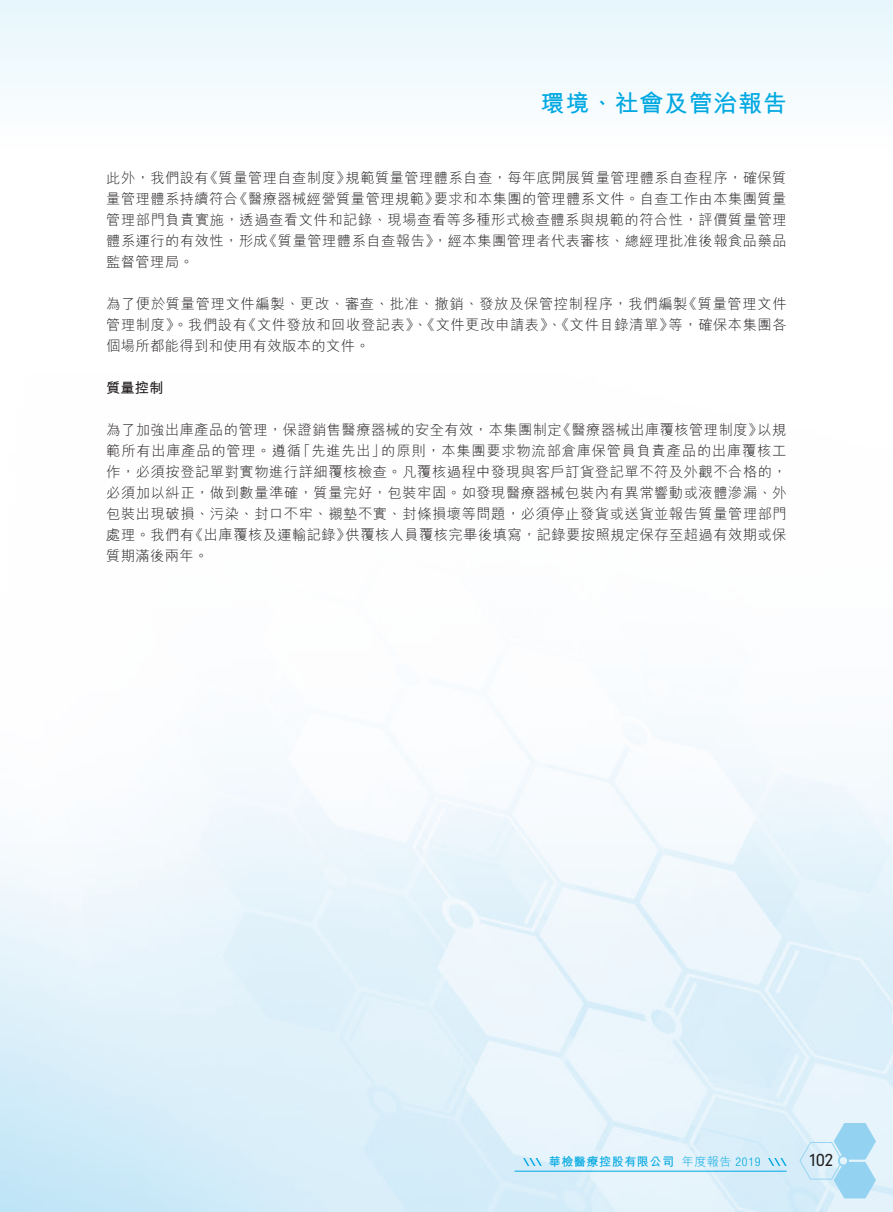
<style>
.page{position:relative;width:893px;height:1212px;background:#fff}
.page>*{position:absolute;margin:0;border:0;box-sizing:border-box;transform-origin:0 0}
.t1{font:700 24px "M Hei HK";letter-spacing:.03em;color:#00a8e2}
.t2{font:300 16.5px "DIN Neuzeit Grotesk Std";color:#231f20}
.t3{font:300 14.25px/21px "M Hei HK";letter-spacing:.04em;color:#231f20}
.t4{font:700 14.25px "M Hei HK";color:#231f20}
.t5{font:700 12px "M Hei HK";letter-spacing:.05em;color:#00a8e2}
.t6{font:300 12px "M Hei HK";color:#00a8e2}
.s1{font-family:"Helvetica Neue LT Std";font-stretch:condensed}
</style>
<div class="page">
<svg style="left:799px;top:1123px;width:77px;height:75px"></svg>
<div style="left:0;top:0;width:893px;height:170px;background:#f4fbfd"></div>
<svg style="left:523px;top:1158px;width:19px;height:8px"></svg>
<svg style="left:768px;top:1158px;width:19px;height:8px"></svg>
<hr style="left:514px;top:1171px;width:273px;height:1px;background:#00a8e2">
<h1 class="t1" style="left:541px;top:85px;width:248px">環境、社會及管治報告</h1>
<p class="t3" style="left:204px;top:167px;width:148px">《質量管理自查制度》</p>
<p class="t3" style="left:346px;top:167px;width:442px">規範質量管理體系自查，每年底開展質量管理體系自查程序，確保質</p>
<p class="t3" style="left:106px;top:167px;width:104px">此外，我們設有</p>
<p class="t3" style="left:106px;top:188px;width:133px">量管理體系持續符合</p>
<p class="t3" style="left:106px;top:209px;width:682px">管理部門負責實施，透過查看文件和記錄、現場查看等多種形式檢查體系與規範的符合性，評價質量管理</p>
<p class="t3" style="left:263px;top:230px;width:525px">《質量管理體系自查報告，》經本集團管理者代表審核、總經理批准後報食品藥品</p>
<p class="t3" style="left:233px;top:188px;width:207px">《醫療器械經營質量管理規範》</p>
<p class="t3" style="left:434px;top:188px;width:354px">要求和本集團的管理體系文件。自查工作由本集團質量</p>
<p class="t3" style="left:106px;top:230px;width:163px">體系運行的有效性，形成監督管理局。</p>
<p class="t3" style="left:668px;top:293px;width:120px;text-indent:-562px">為了便於質量管理文件編製、更改、審查、批准、撤銷、發放及保管控制程序，我們編製<br>等，確保本集團各</p>
<p class="t3" style="left:683px;top:293px;width:105px">《質量管理文件</p>
<p class="t3" style="left:106px;top:314px;width:265px">管理制度》。我們設有<br>個場所都能得到和使用有效版本的文件。</p>
<p class="t4" style="left:106px;top:377px;width:58px">質量控制</p>
<p class="t3" style="left:242px;top:314px;width:432px">《文件發放和回收登記表》、《文件更改申請表》、《文件目錄清單》</p>
<p class="t3" style="left:381px;top:419px;width:407px;text-indent:-275px">為了加強出庫產品的管理，保證銷售醫療器械的安全有效，本集團制定<br>的原則，本集團要求物流部倉庫保管員負責產品的出庫覆核工</p>
<p class="t3" style="left:557px;top:419px;width:207px">《醫療器械出庫覆核管理制度》</p>
<p class="t3" style="left:757px;top:419px;width:30px">以規</p>
<p class="t3" style="left:106px;top:440px;width:196px">範所有出庫產品的管理。遵循</p>
<p class="t3" style="left:106px;top:461px;width:682px">作，必須按登記單對實物進行詳細覆核檢查。凡覆核過程中發現與客戶訂貨登記單不符及外觀不合格的，</p>
<p class="t3" style="left:106px;top:482px;width:682px">必須加以糾正，做到數量準確，質量完好，包裝牢固。如發現醫療器械包裝內有異常響動或液體滲漏、外</p>
<p class="t3" style="left:106px;top:503px;width:682px">包裝出現破損、污染、封口不牢、襯墊不實、封條損壞等問題，必須停止發貨或送貨並報告質量管理部門</p>
<p class="t3" style="left:346px;top:524px;width:442px">供覆核人員覆核完畢後填寫，記錄要按照規定保存至超過有效期或保</p>
<p class="t3" style="left:296px;top:440px;width:91px">「先進先出」</p>
<p class="t3" style="left:189px;top:524px;width:163px">《出庫覆核及運輸記錄》</p>
<p class="t3" style="left:106px;top:524px;width:104px">處理。我們有質期滿後兩年。</p>
<p class="t5" style="left:549px;top:1153px;width:127px">華檢醫療控股有限公司</p>
<p class="t6" style="left:682px;top:1156px;width:80px">年度報告 <span class="s1">2019</span></p>
<p class="t2" style="left:809px;top:1150px;width:25px">102</p>
</div>
